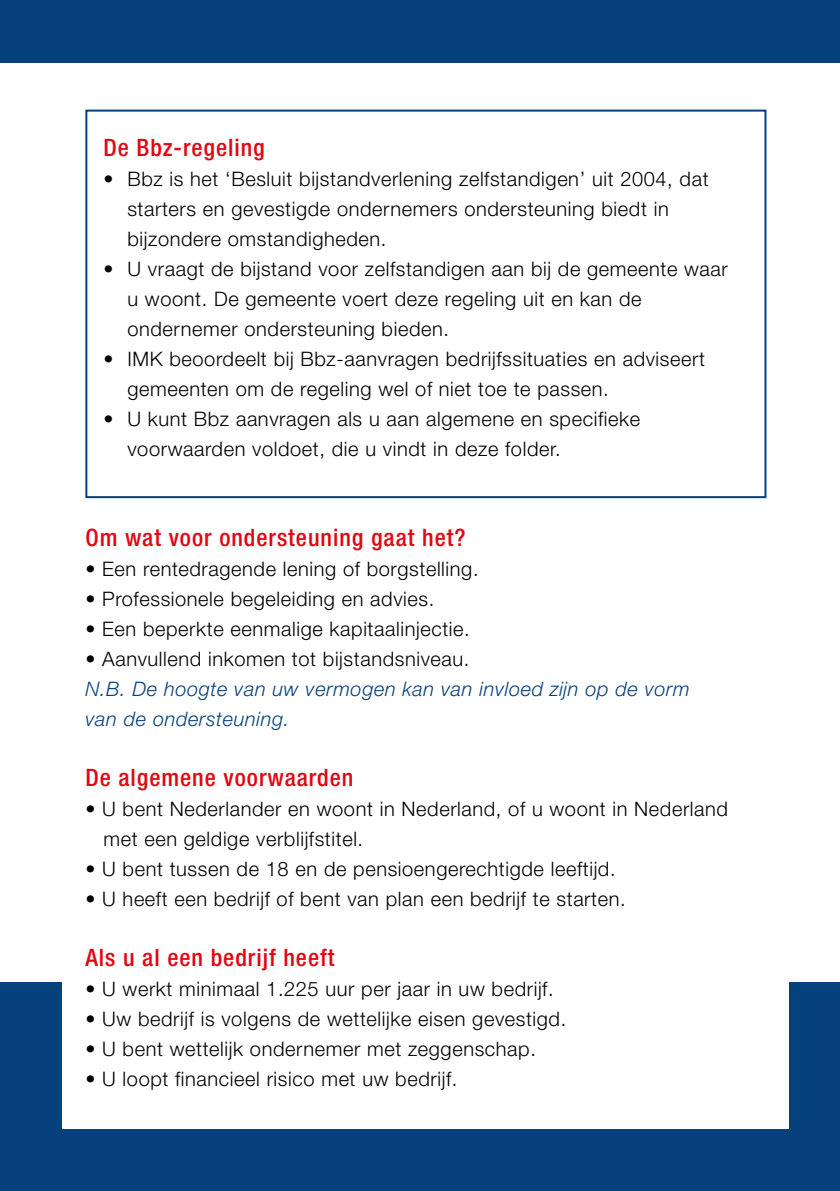
<style>
.page{position:relative;width:840px;height:1191px;background:#fff}
.page>*{position:absolute;margin:0;border:0;box-sizing:border-box;transform-origin:0 0}
.t1{font:500 condensed 24px "Helvetica Neue";letter-spacing:.04em;color:#e30613}
.t2{font:300 20px/30px "Helvetica Neue";letter-spacing:.03em;color:#000}
.t3{font:italic 300 20px/30px "Helvetica Neue";letter-spacing:.03em;color:#06417d}
</style>
<div class="page">
<div style="left:0;top:982px;width:839px;height:209px;background:#06417d"></div>
<div style="left:0;top:0;width:839px;height:62px;background:#06417d"></div>
<div style="left:85px;top:110px;width:681px;height:388px;border:2px solid #06417d"></div>
<div style="left:63px;top:953px;width:725px;height:176px;background:#fff"></div>
<p class="t1" style="left:103px;top:133px;width:163px">De Bbz-regeling</p>
<p class="t2" style="left:127px;top:163px;width:582px;text-indent:-24px">• Bbz is het ‘Besluit bijstandverlening zelfstandigen’ uit 2004, dat starters en gevestigde ondernemers ondersteuning biedt in bijzondere omstandigheden.</p>
<p class="t2" style="left:127px;top:253px;width:601px;text-indent:-24px">• U vraagt de bijstand voor zelfstandigen aan bij de gemeente waar u woont. De gemeente voert deze regeling uit en kan de ondernemer ondersteuning bieden.</p>
<p class="t2" style="left:127px;top:343px;width:578px;text-indent:-24px">• IMK beoordeelt bij Bbz-aanvragen bedrijfssituaties en adviseert gemeenten om de regeling wel of niet toe te passen.</p>
<p class="t2" style="left:127px;top:403px;width:514px;text-indent:-24px">• U kunt Bbz aanvragen als u aan algemene en specifieke voorwaarden voldoet, die u vindt in deze folder.</p>
<p class="t1" style="left:85px;top:523px;width:381px">Om wat voor ondersteuning gaat het?</p>
<p class="t2" style="left:85px;top:553px;width:394px">• Een rentedragende lening of borgstelling.</p>
<p class="t2" style="left:85px;top:583px;width:350px">• Professionele begeleiding en advies.</p>
<p class="t2" style="left:85px;top:613px;width:385px">• Een beperkte eenmalige kapitaalinjectie.</p>
<p class="t2" style="left:85px;top:643px;width:385px">• Aanvullend inkomen tot bijstandsniveau.</p>
<p class="t3" style="left:85px;top:673px;width:605px">N.B. De hoogte van uw vermogen kan van invloed zijn op de vorm van de ondersteuning.</p>
<p class="t1" style="left:85px;top:763px;width:269px">De algemene voorwaarden</p>
<p class="t2" style="left:103px;top:793px;width:626px;text-indent:-18px">• U bent Nederlander en woont in Nederland, of u woont in Nederland met een geldige verblijfstitel.</p>
<p class="t2" style="left:85px;top:853px;width:531px">• U bent tussen de 18 en de pensioengerechtigde leeftijd.</p>
<p class="t2" style="left:85px;top:883px;width:541px">• U heeft een bedrijf of bent van plan een bedrijf te starten.</p>
<p class="t1" style="left:85px;top:943px;width:250px">Als u al een bedrijf heeft</p>
<p class="t2" style="left:85px;top:973px;width:469px">• U werkt minimaal 1.225 uur per jaar in uw bedrijf.</p>
<p class="t2" style="left:85px;top:1003px;width:482px">• Uw bedrijf is volgens de wettelijke eisen gevestigd.</p>
<p class="t2" style="left:85px;top:1033px;width:452px">• U bent wettelijk ondernemer met zeggenschap.</p>
<p class="t2" style="left:85px;top:1063px;width:373px">• U loopt financieel risico met uw bedrijf.</p>
</div>
